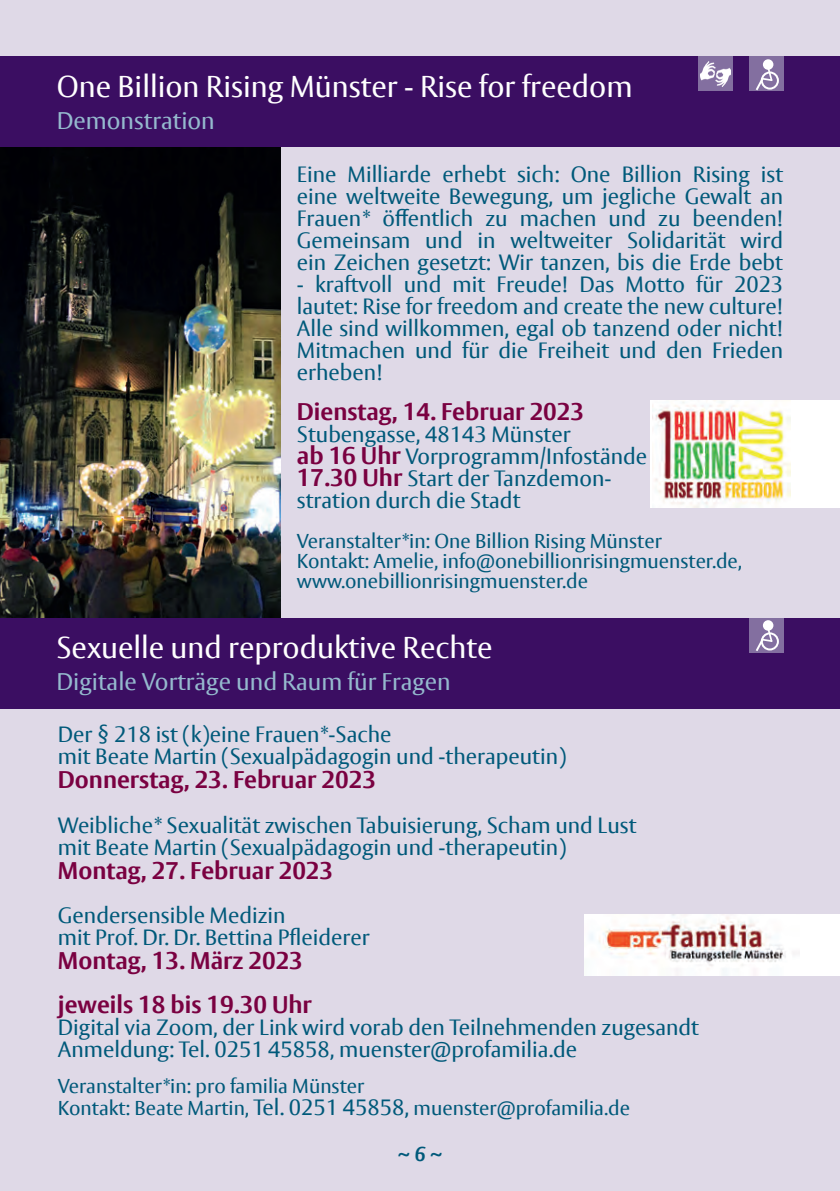
<style>
.page{position:relative;width:840px;height:1191px;background:#fff}
.page>*{position:absolute;margin:0;border:0;box-sizing:border-box;transform-origin:0 0}
.t1{font:30px "Vesta Pro";color:#fff}
.t2{font:700 24px "Vesta Pro";color:#7a0141}
.t3{font:24px "Vesta Pro";color:#95bace}
.t4{font:22px/22px "Vesta Pro";color:#00597a;text-align:justify}
.t5{font:20px/20px "Vesta Pro";color:#00597a}
.t6{font:italic 700 20px "Vesta Pro";color:#00597a}
.s1{font-weight:700;font-size:24px;color:#7a0141}
.s2{font-size:22px}
</style>
<div class="page">
<div style="left:0;top:0;width:839px;height:1191px;background:#dfd9e7"></div>
<img style="left:0;top:147px;width:280px;height:471px">
<div style="left:650px;top:400px;width:189px;height:107px;background:#fff"></div>
<img style="left:652px;top:400px;width:137px;height:107px">
<div style="left:0;top:57px;width:839px;height:90px;background:#3b0e62"></div>
<div style="left:0;top:618px;width:839px;height:91px;background:#3b0e62"></div>
<div style="left:584px;top:914px;width:255px;height:62px;background:#fff"></div>
<img style="left:589px;top:914px;width:206px;height:62px">
<div style="left:748px;top:57px;width:34px;height:34px;background:#836fa0"></div>
<div style="left:760px;top:71px;width:18px;height:19px;border:2px solid #fff;border-radius:50%"></div>
<div style="left:762px;top:59px;width:11px;height:11px;background:#fff;border-radius:50%"></div>
<svg style="left:755px;top:67px;width:17px;height:23px"></svg>
<div style="left:748px;top:618px;width:34px;height:34px;background:#836fa0"></div>
<div style="left:760px;top:632px;width:18px;height:18px;border:2px solid #fff;border-radius:50%"></div>
<div style="left:762px;top:620px;width:11px;height:10px;background:#fff;border-radius:50%"></div>
<svg style="left:755px;top:628px;width:17px;height:23px"></svg>
<div style="left:697px;top:57px;width:34px;height:34px;background:#836fa0"></div>
<img style="left:700px;top:61px;width:29px;height:25px">
<p class="t1" style="left:57px;top:68px;width:577px">One Billion Rising Münster - Rise for freedom</p>
<p class="t3" style="left:57px;top:106px;width:159px">Demonstration</p>
<p class="t4" style="left:297px;top:163px;width:487px">Eine Milliarde erhebt sich: One Billion Rising ist eine weltweite Bewegung, um jegliche Gewalt an Frauen* öffentlich zu machen und zu beenden!<br>Gemeinsam und in weltweiter Solidarität wird ein Zeichen gesetzt: Wir tanzen, bis die Erde bebt</p>
<p class="t4" style="left:297px;top:273px;width:487px">- kraftvoll und mit Freude! Das Motto für 2023 lautet: Rise for freedom and create the new culture!<br>Alle sind willkommen, egal ob tanzend oder nicht!<br>Mitmachen und für die Freiheit und den Frieden erheben!</p>
<p class="t2" style="left:297px;top:397px;width:288px">Dienstag, 14. Februar 2023</p>
<p class="t4" style="left:297px;top:423px;width:275px">Stubengasse, 48143 Münster</p>
<p class="t4" style="left:297px;top:445px;width:351px"><span class="s1">ab 16 Uhr</span> Vorprogramm/Infostände</p>
<p class="t4" style="left:297px;top:467px;width:316px"><span class="s1">17.30 Uhr</span> Start der Tanzdemon-</p>
<p class="t4" style="left:297px;top:489px;width:225px">stration durch die Stadt</p>
<p class="t5" style="left:297px;top:531px;width:366px">Veranstalter*in: One Billion Rising Münster</p>
<p class="t5" style="left:297px;top:551px;width:446px">Kontakt: Amelie, info@onebillionrisingmuenster.de, www.onebillionrisingmuenster.de</p>
<p class="t1" style="left:56px;top:630px;width:437px">Sexuelle und reproduktive Rechte</p>
<p class="t3" style="left:56px;top:667px;width:395px">Digitale Vorträge und Raum für Fragen</p>
<p class="t4" style="left:58px;top:723px;width:335px">Der § 218 ist (k)eine Frauen*-Sache</p>
<p class="t4" style="left:58px;top:745px;width:510px">mit Beate Martin (Sexualpädagogin und -therapeutin)</p>
<p class="t2" style="left:58px;top:765px;width:319px">Donnerstag, 23. Februar 2023</p>
<p class="t4" style="left:58px;top:813px;width:579px">Weibliche* Sexualität zwischen Tabuisierung, Scham und Lust</p>
<p class="t4" style="left:58px;top:835px;width:510px">mit Beate Martin (Sexualpädagogin und -therapeutin)</p>
<p class="t2" style="left:58px;top:855px;width:276px">Montag, 27. Februar 2023</p>
<p class="t4" style="left:58px;top:903px;width:229px">Gendersensible Medizin</p>
<p class="t4" style="left:58px;top:925px;width:313px">mit Prof. Dr. Dr. Bettina Pfleiderer</p>
<p class="t2" style="left:58px;top:945px;width:246px">Montag, 13. März 2023</p>
<p class="t2" style="left:58px;top:989px;width:255px">jeweils 18 bis 19.30 Uhr</p>
<p class="t4" style="left:58px;top:1015px;width:642px">Digital via Zoom, der Link wird vorab den Teilnehmenden zugesandt</p>
<p class="t4" style="left:58px;top:1037px;width:520px">Anmeldung: Tel. 0251 45858, muenster@profamilia.de</p>
<p class="t5" style="left:58px;top:1075px;width:308px">Veranstalter*in: pro familia Münster</p>
<p class="t5" style="left:58px;top:1097px;width:573px">Kontakt: Beate Martin, <span class="s2">Tel. 0251 45858,</span> muenster@profamilia.de</p>
<p class="t6" style="left:397px;top:1141px;width:47px">~ 6 ~</p>
</div>
